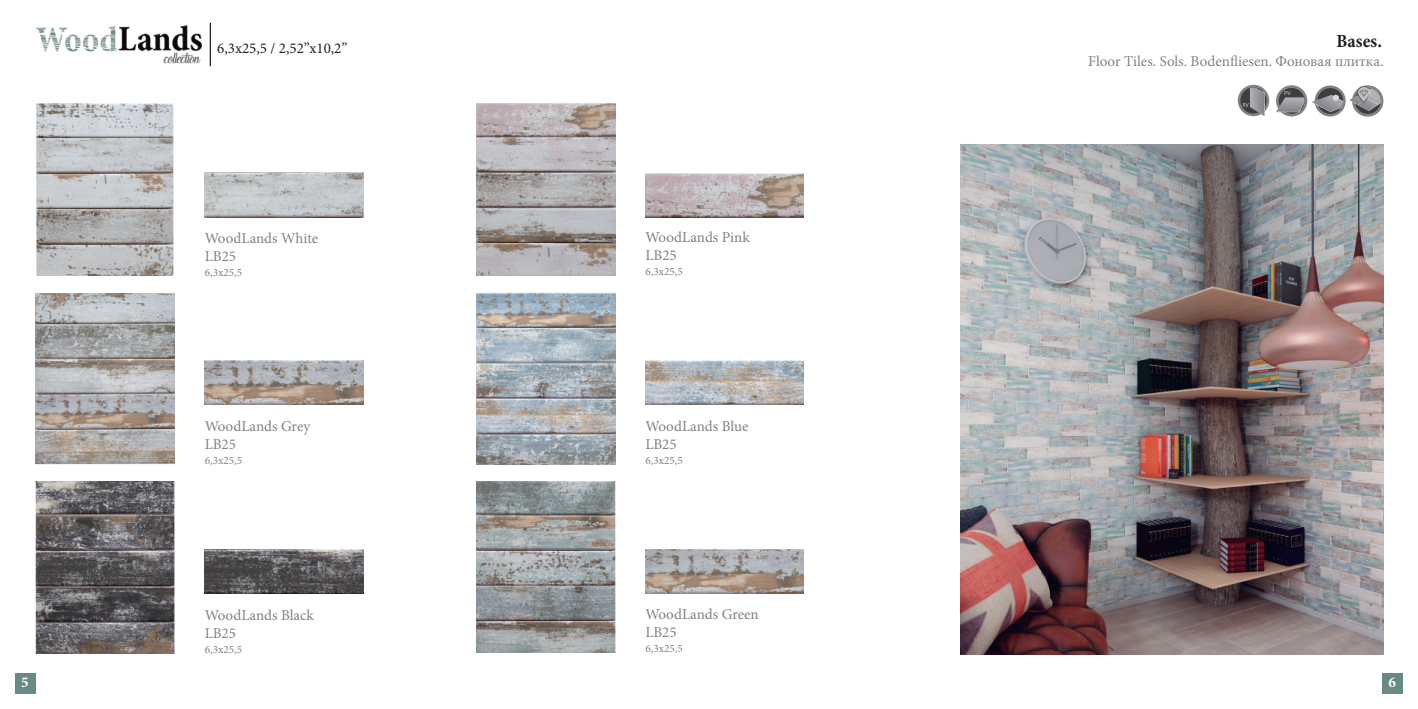
<style>
.page{position:relative;width:1418px;height:709px;background:#fff}
.page>*{position:absolute;margin:0;border:0;box-sizing:border-box;transform-origin:0 0}
.t1{font:700 condensed 18.75px "Minion Pro";letter-spacing:.005em;color:#231f20}
.t2{font:15px/18px "Minion Pro";color:#808285}
.t3{font:15px "Minion Pro";color:#231f20}
.t4{font:700 15px "Minion Pro";color:#fff}
.t5{font:11.25px "Minion Pro";color:#808285}
.t6{font:5.5px "Chalet London Nineteen Eighty";color:#d1d2d4}
</style>
<div class="page">
<img style="left:36px;top:25px;width:166px;height:39px">
<hr style="left:210px;top:23px;width:1px;height:43px;background:#231f20">
<div style="left:15px;top:673px;width:20px;height:20px;background:#678a85"></div>
<div style="left:1382px;top:673px;width:20px;height:20px;background:#678a85"></div>
<img style="left:36px;top:104px;width:138px;height:171px">
<img style="left:476px;top:104px;width:139px;height:171px">
<img style="left:35px;top:293px;width:140px;height:171px">
<img style="left:476px;top:293px;width:139px;height:171px">
<img style="left:35px;top:482px;width:140px;height:171px">
<img style="left:476px;top:481px;width:139px;height:172px">
<svg style="left:1239px;top:86px;width:28px;height:29px"></svg>
<div style="left:1237px;top:85px;width:32px;height:31px;border:3px solid #808285;border-radius:50%"></div>
<svg style="left:1242px;top:88px;width:23px;height:28px"></svg>
<div style="left:1277px;top:87px;width:28px;height:28px;background:#3e3e3f;border-radius:50%"></div>
<div style="left:1275px;top:85px;width:32px;height:31px;border:3px solid #808285;border-radius:50%"></div>
<svg style="left:1276px;top:97px;width:29px;height:15px"></svg>
<div style="left:1314px;top:85px;width:31px;height:31px;border:3px solid #808285;border-radius:50%"></div>
<div style="left:1351px;top:85px;width:32px;height:32px;border:3px solid #808285;border-radius:50%"></div>
<div style="left:1357px;top:86px;width:13px;height:17px;border:1px solid #fff;border-radius:6px"></div>
<svg style="left:1312px;top:88px;width:69px;height:28px"></svg>
<img style="left:205px;top:173px;width:158px;height:44px">
<img style="left:645px;top:174px;width:158px;height:43px">
<img style="left:205px;top:361px;width:158px;height:44px">
<img style="left:645px;top:360px;width:158px;height:44px">
<img style="left:205px;top:549px;width:158px;height:44px">
<img style="left:645px;top:549px;width:158px;height:44px">
<img style="left:960px;top:144px;width:423px;height:511px">
<p class="t3" style="left:217px;top:38px;width:132px">6,3x25,5 / 2,52”x10,2”</p>
<p class="t2" style="left:205px;top:229px;width:115px">WoodLands White<br>LB25</p>
<p class="t5" style="left:205px;top:265px;width:39px">6,3x25,5</p>
<p class="t2" style="left:205px;top:417px;width:107px">WoodLands Grey<br>LB25</p>
<p class="t5" style="left:205px;top:453px;width:39px">6,3x25,5</p>
<p class="t2" style="left:205px;top:606px;width:111px">WoodLands Black<br>LB25</p>
<p class="t5" style="left:205px;top:641px;width:39px">6,3x25,5</p>
<p class="t2" style="left:645px;top:229px;width:106px">WoodLands Pink<br>LB25</p>
<p class="t5" style="left:645px;top:264px;width:39px">6,3x25,5</p>
<p class="t2" style="left:645px;top:417px;width:104px">WoodLands Blue<br>LB25</p>
<p class="t5" style="left:645px;top:452px;width:39px">6,3x25,5</p>
<p class="t2" style="left:645px;top:605px;width:115px">WoodLands Green<br>LB25</p>
<p class="t5" style="left:645px;top:641px;width:39px">6,3x25,5</p>
<p class="t1" style="left:1336px;top:29px;width:47px">Bases.</p>
<p class="t2" style="left:1088px;top:52px;width:297px">Floor Tiles. Sols. Bodenfliesen. Фоновая плитка.</p>
<p class="t6" style="left:1284px;top:90px;width:8px">PV</p>
<p class="t4" style="left:21px;top:672px;width:9px">5</p>
<p class="t4" style="left:1388px;top:672px;width:9px">6</p>
</div>
